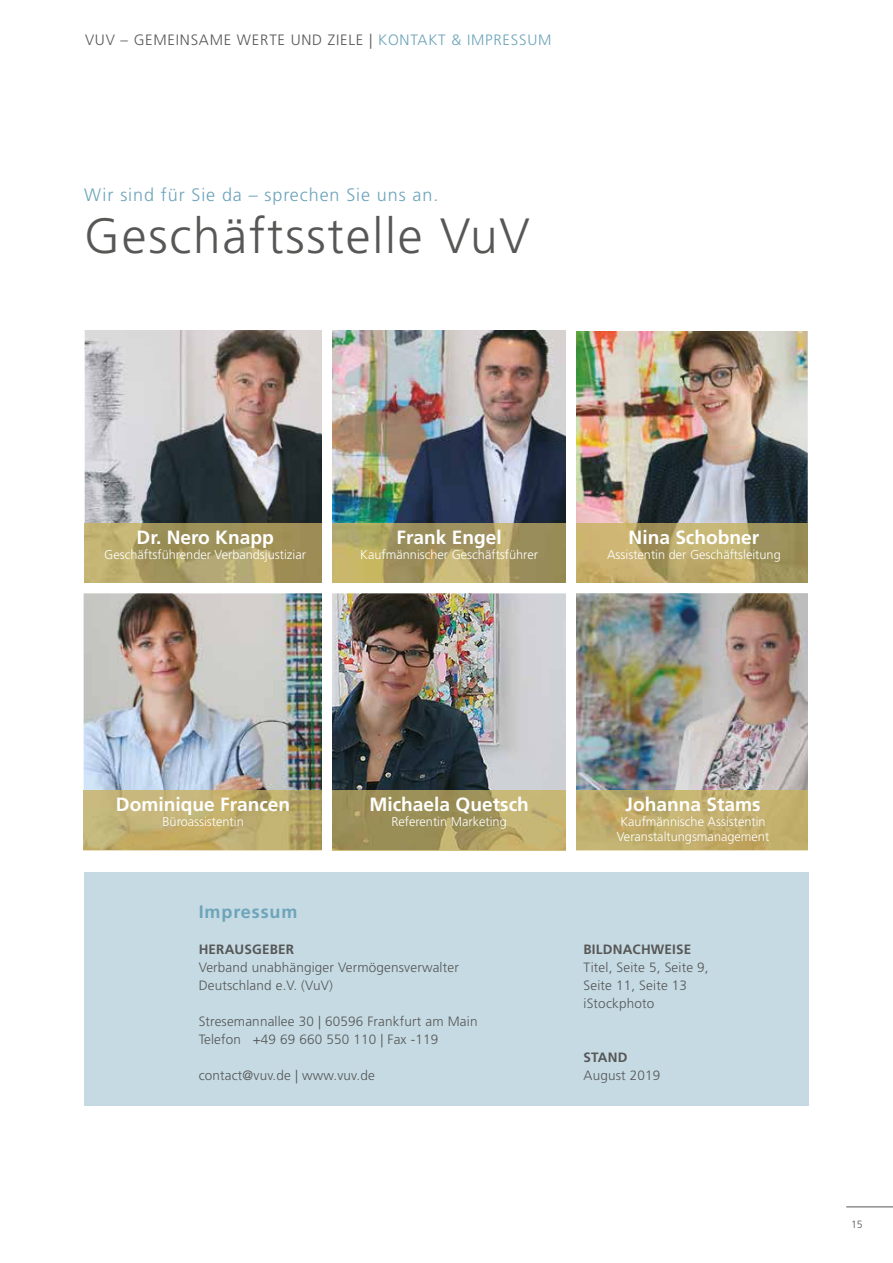
<style>
.page{position:relative;width:893px;height:1263px;background:#fff}
.page>*{position:absolute;margin:0;border:0;box-sizing:border-box;transform-origin:0 0}
.t1{font:300 49.5px "Frutiger LT Std";letter-spacing:.035em;color:#575756}
.t2{font:700 19.2px "Frutiger LT Std";color:#fff}
.t3{font:300 18px "Frutiger LT Std";letter-spacing:.05em;color:#6da4ba}
.t4{font:700 18px "Frutiger LT Std";letter-spacing:.05em;color:#6da4ba}
.t5{font:300 15px "Frutiger LT Std";letter-spacing:.05em;color:#575756}
.t6{font:300 13.5px/18px "Frutiger LT Std";letter-spacing:.015em;color:#575756}
.t7{font:700 13.5px "Frutiger LT Std";letter-spacing:.015em;color:#575756}
.t8{font:300 12.75px/15.3px "Frutiger LT Std";color:#fff}
.t9{font:300 10.5px "Frutiger LT Std";color:#575756}
.s1{color:#6da4ba}
</style>
<div class="page">
<hr style="left:846px;top:1206px;width:47px;height:1px;background:#575756">
<div style="left:84px;top:872px;width:724px;height:234px;background:#c5dae3"></div>
<img style="left:83px;top:593px;width:239px;height:197px">
<img style="left:576px;top:331px;width:232px;height:193px">
<svg style="left:84px;top:330px;width:238px;height:194px;background:#949090"></svg>
<img style="left:332px;top:593px;width:234px;height:197px">
<img style="left:332px;top:330px;width:234px;height:194px">
<img style="left:576px;top:593px;width:232px;height:258px">
<img style="left:84px;top:524px;width:238px;height:59px">
<svg style="left:332px;top:524px;width:234px;height:59px;background:#aa9c62"></svg>
<img style="left:332px;top:790px;width:234px;height:60px">
<hr style="left:328px;top:850px;width:240px;height:1px;background:#d1c07d">
<svg style="left:576px;top:790px;width:232px;height:60px;background:#c0ad6b"></svg>
<img style="left:83px;top:790px;width:239px;height:60px">
<hr style="left:83px;top:850px;width:240px;height:1px;background:#d1c07d">
<img style="left:576px;top:524px;width:232px;height:59px">
<div style="left:323px;top:330px;width:9px;height:524px;background:#fff"></div>
<div style="left:566px;top:330px;width:10px;height:524px;background:#fff"></div>
<p class="t5" style="left:85px;top:32px;width:468px">VUV – GEMEINSAME WERTE UND ZIELE | <span class="s1">KONTAKT &amp; IMPRESSUM</span></p>
<h3 class="t3" style="left:84px;top:185px;width:356px">Wir sind für Sie da – sprechen Sie uns an.</h3>
<h1 class="t1" style="left:84px;top:208px;width:447px">Geschäftsstelle VuV</h1>
<h2 class="t2" style="left:137px;top:526px;width:139px">Dr. Nero Knapp</h2>
<p class="t8" style="left:104px;top:547px;width:203px">Geschäftsführender Verbandsjustiziar</p>
<h2 class="t2" style="left:396px;top:526px;width:107px">Frank Engel</h2>
<p class="t8" style="left:360px;top:547px;width:179px">Kaufmännischer Geschäftsführer</p>
<h2 class="t2" style="left:628px;top:526px;width:132px">Nina Schobner</h2>
<p class="t8" style="left:607px;top:547px;width:175px">Assistentin der Geschäftsleitung</p>
<h2 class="t2" style="left:116px;top:793px;width:176px">Dominique Francen</h2>
<p class="t8" style="left:162px;top:814px;width:83px">Büroassistentin</p>
<h2 class="t2" style="left:369px;top:793px;width:161px">Michaela Quetsch</h2>
<p class="t8" style="left:391px;top:814px;width:117px">Referentin Marketing</p>
<h3 class="t4" style="left:199px;top:901px;width:100px">Impressum</h3>
<p class="t7" style="left:199px;top:941px;width:97px">HERAUSGEBER</p>
<p class="t6" style="left:199px;top:959px;width:262px">Verband unabhängiger Vermögensverwalter<br>Deutschland e.V. (VuV)</p>
<p class="t6" style="left:199px;top:1013px;width:280px">Stresemannallee 30 | 60596 Frankfurt am Main<br>Telefon +49 69 660 550 110 | Fax -119</p>
<p class="t6" style="left:199px;top:1067px;width:178px">contact@vuv.de | www.vuv.de</p>
<h2 class="t2" style="left:626px;top:793px;width:137px">Johanna Stams</h2>
<p class="t8" style="left:617px;top:814px;width:154px">Kaufmännische Assistentin<br>Veranstaltungsmanagement</p>
<p class="t7" style="left:584px;top:941px;width:109px">BILDNACHWEISE</p>
<p class="t6" style="left:584px;top:959px;width:127px">Titel, Seite 5, Seite 9,<br>Seite 11, Seite 13 iStockphoto</p>
<p class="t7" style="left:584px;top:1049px;width:45px">STAND</p>
<p class="t6" style="left:584px;top:1067px;width:78px">August 2019</p>
<p class="t9" style="left:851px;top:1219px;width:13px">15</p>
</div>
